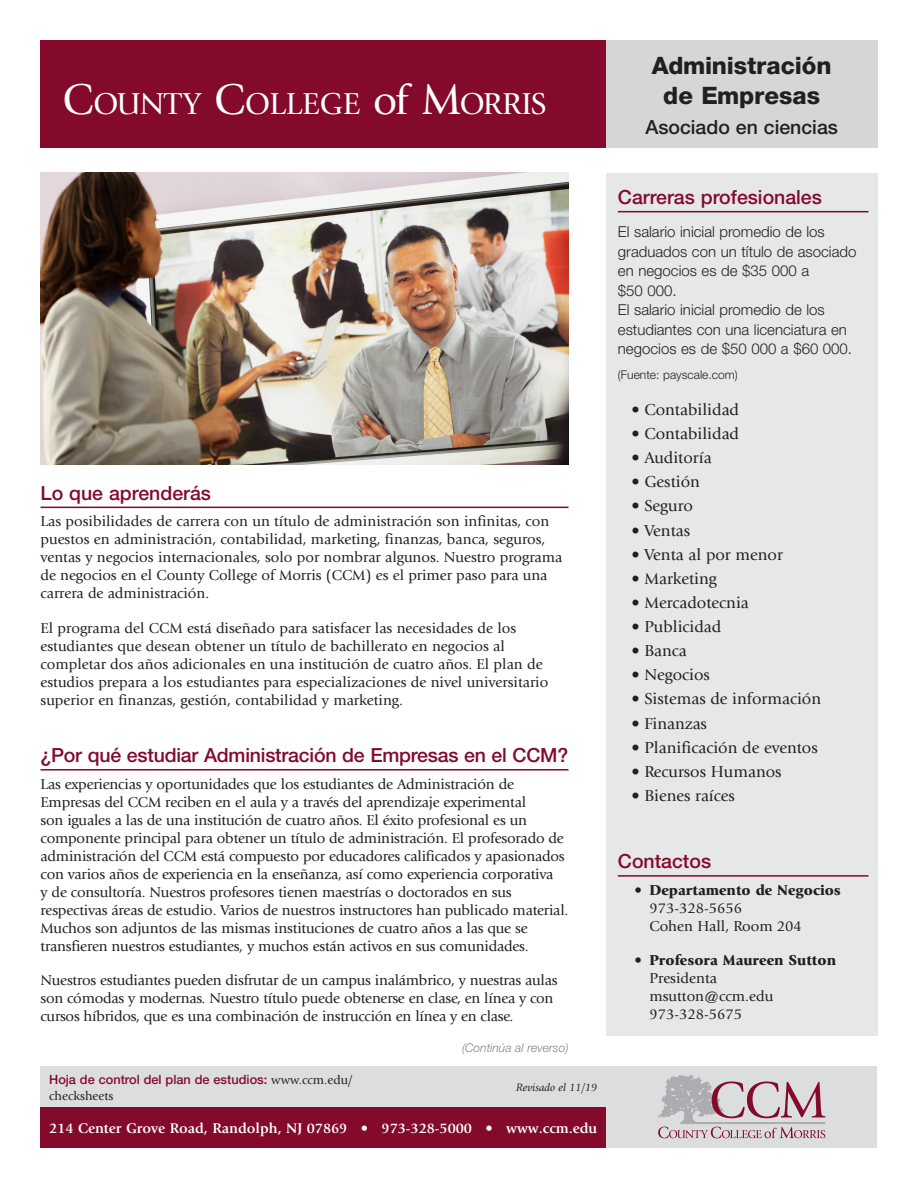
<style>
.page{position:relative;width:918px;height:1188px;background:#fff}
.page>*{position:absolute;margin:0;border:0;box-sizing:border-box;transform-origin:0 0}
.t1{font:31.5px "Giovanni";color:#fff}
.MastHeader{font:800 24px/30px "Helvetica Neue";color:#231f20;text-align:center}
.Headers{font:500 19.5px "Helvetica Neue";letter-spacing:-.01em;color:#830a2b}
.Degree_Option{font:500 19.5px "Helvetica Neue";color:#231f20}
.Careers{font:16.5px "Giovanni";color:#231f20}
.Copy{font:15px/18px "Giovanni";letter-spacing:-.015em;color:#231f20}
.Copy-2{font:300 15px/19.5px "Helvetica Neue";color:#231f20}
.Contacts{font:15px/18px "Giovanni";color:#231f20}
.t2{font:700 14.7px "Giovanni";color:#fff}
.Continued{font:500 12.75px/15.3px "Helvetica Neue";color:#830a2b}
.Copy-3{font:300 12px "Helvetica Neue";color:#231f20}
.Continued-2{font:italic 300 12px "Helvetica Neue";color:#808285}
.t3{font:italic 11.25px "Giovanni";color:#231f20}
.s1{font-size:45px}
.s2{font-size:42px}
.s3{font-family:"Giovanni";font-weight:400;color:#231f20}
.s4{font-weight:900}
</style>
<div class="page">
<div style="left:606px;top:40px;width:272px;height:108px;background:#d5d6d8"></div>
<div style="left:40px;top:40px;width:566px;height:108px;background:#830a2b"></div>
<hr style="left:40px;top:507px;width:528px;height:1px;background:#830a2b">
<hr style="left:40px;top:769px;width:528px;height:2px;background:#830a2b">
<img style="left:40px;top:173px;width:528px;height:291px">
<div style="left:40px;top:1066px;width:838px;height:82px;background:#dcdddf"></div>
<div style="left:40px;top:1107px;width:566px;height:41px;background:#830a2b"></div>
<svg style="left:658px;top:1075px;width:167px;height:63px"></svg>
<div style="left:606px;top:173px;width:272px;height:863px;background:#e6e7e9"></div>
<hr style="left:618px;top:875px;width:251px;height:2px;background:#830a2b">
<hr style="left:618px;top:211px;width:251px;height:1px;background:#830a2b">
<p class="t1" style="left:62px;top:86px;width:486px"><span class="s1">C</span>OUNTY <span class="s1">C</span>OLLEGE <span class="s2">of</span> <span class="s1">M</span>ORRIS</p>
<p class="MastHeader" style="left:652px;top:50px;width:181px">Administración de Empresas</p>
<p class="Degree_Option" style="left:645px;top:115px;width:194px">Asociado en ciencias</p>
<p class="Headers" style="left:40px;top:481px;width:172px">Lo que aprenderás</p>
<p class="Copy" style="left:40px;top:513px;width:523px">Las posibilidades de carrera con un título de administración son infinitas, con puestos en administración, contabilidad, marketing, finanzas, banca, seguros, ventas y negocios internacionales, solo por nombrar algunos. Nuestro programa de negocios en el County College of Morris (CCM) es el primer paso para una carrera de administración.</p>
<p class="Copy" style="left:40px;top:619px;width:509px">El programa del CCM está diseñado para satisfacer las necesidades de los estudiantes que desean obtener un título de bachillerato en negocios al completar dos años adicionales en una institución de cuatro años. El plan de estudios prepara a los estudiantes para especializaciones de nivel universitario superior en finanzas, gestión, contabilidad y marketing.</p>
<p class="Headers" style="left:40px;top:744px;width:529px">¿Por qué estudiar Administración de Empresas en el CCM?</p>
<p class="Copy" style="left:40px;top:775px;width:529px">Las experiencias y oportunidades que los estudiantes de Administración de Empresas del CCM reciben en el aula y a través del aprendizaje experimental<br>son iguales a las de una institución de cuatro años. El éxito profesional es un componente principal para obtener un título de administración. El profesorado de administración del CCM está compuesto por educadores calificados y apasionados con varios años de experiencia en la enseñanza, así como experiencia corporativa<br>y de consultoría. Nuestros profesores tienen maestrías o doctorados en sus respectivas áreas de estudio. Varios de nuestros instructores han publicado material.<br>Muchos son adjuntos de las mismas instituciones de cuatro años a las que se transfieren nuestros estudiantes, y muchos están activos en sus comunidades.</p>
<p class="Copy" style="left:40px;top:971px;width:519px">Nuestros estudiantes pueden disfrutar de un campus inalámbrico, y nuestras aulas son cómodas y modernas. Nuestro título puede obtenerse en clase, en línea y con cursos híbridos, que es una combinación de instrucción en línea y en clase.</p>
<p class="Continued-2" style="left:462px;top:1041px;width:108px">(Continúa al reverso)</p>
<p class="Continued" style="left:49px;top:1072px;width:305px">Hoja de control del plan de estudios: <span class="s3">www.ccm.edu/ checksheets</span></p>
<p class="t3" style="left:516px;top:1081px;width:83px">Revisado el 11/19</p>
<p class="t2" style="left:49px;top:1120px;width:550px">214 Center Grove Road, Randolph, NJ 07869 • 973-328-5000 • www.ccm.edu</p>
<p class="Headers" style="left:618px;top:186px;width:205px">Carreras profesionales</p>
<p class="Copy-2" style="left:618px;top:222px;width:240px">El salario inicial promedio de los graduados con un título de asociado en negocios es de $35 000 a<br>$50 000.<br>El salario inicial promedio de los estudiantes con una licenciatura en negocios es de $50 000 a $60 000.</p>
<p class="Copy-3" style="left:618px;top:367px;width:121px">(Fuente: payscale.com)</p>
<p class="Careers" style="left:631px;top:400px;width:109px">• Contabilidad</p>
<p class="Careers" style="left:631px;top:424px;width:109px">• Contabilidad</p>
<p class="Careers" style="left:631px;top:449px;width:82px">• Auditoría</p>
<p class="Careers" style="left:631px;top:473px;width:70px">• Gestión</p>
<p class="Careers" style="left:631px;top:497px;width:63px">• Seguro</p>
<p class="Careers" style="left:631px;top:521px;width:60px">• Ventas</p>
<p class="Careers" style="left:631px;top:545px;width:153px">• Venta al por menor</p>
<p class="Careers" style="left:631px;top:569px;width:87px">• Marketing</p>
<p class="Careers" style="left:631px;top:593px;width:119px">• Mercadotecnia</p>
<p class="Careers" style="left:631px;top:617px;width:91px">• Publicidad</p>
<p class="Careers" style="left:631px;top:641px;width:57px">• Banca</p>
<p class="Careers" style="left:631px;top:666px;width:80px">• Negocios</p>
<p class="Careers" style="left:631px;top:690px;width:191px">• Sistemas de información</p>
<p class="Careers" style="left:631px;top:714px;width:77px">• Finanzas</p>
<p class="Careers" style="left:631px;top:738px;width:188px">• Planificación de eventos</p>
<p class="Careers" style="left:631px;top:762px;width:152px">• Recursos Humanos</p>
<p class="Careers" style="left:631px;top:786px;width:105px">• Bienes raíces</p>
<p class="Headers" style="left:618px;top:850px;width:95px">Contactos</p>
<p class="Contacts" style="left:649px;top:881px;width:193px;text-indent:-15px"><span class="s4">• Departamento de Negocios<br></span>973-328-5656<br>Cohen Hall, Room 204</p>
<p class="Contacts" style="left:649px;top:951px;width:188px;text-indent:-15px"><span class="s4">• Profesora Maureen Sutton<br></span>Presidenta msutton@ccm.edu<br>973-328-5675</p>
</div>
